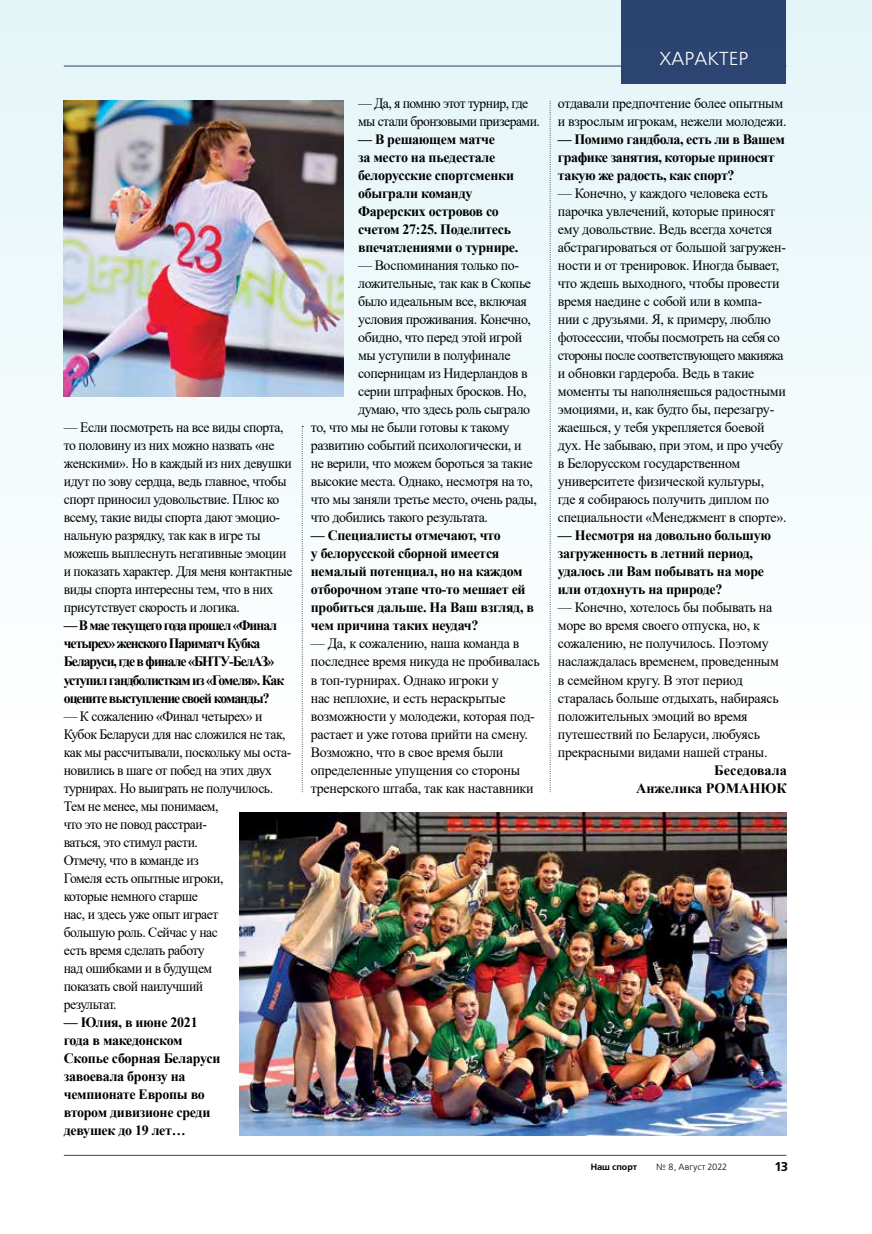
<style>
.page{position:relative;width:872px;height:1234px;background:#fff}
.page>*{position:absolute;margin:0;border:0;box-sizing:border-box;transform-origin:0 0}
.t1{font:18.75px "Free Set C";color:#fff}
.t2{font:14.25px/18px "Times New Roman";letter-spacing:-.03em;color:#000}
.t3{font:14.25px/18px "Times New Roman";letter-spacing:-.03em;color:#000;scale:.96 1}
.t4{font:700 14.25px/18px "Times New Roman";letter-spacing:-.02em;color:#000}
.t5{font:700 14.25px/18px "Times New Roman";letter-spacing:-.07em;color:#000;scale:.96 1}
.t6{font:700 14.25px/18px "Times New Roman";color:#000;text-align:right}
.t7{font:700 12.75px "Free Set C";color:#000}
.t8{font:9px "Free Set C";color:#000}
.t9{font:700 9px "Free Set C";color:#000}
</style>
<div class="page">
<hr style="left:64px;top:1154px;width:722px;height:1px;background:#304774">
<div style="left:0;top:0;width:872px;height:1047px;background:linear-gradient(to bottom,#dbebf1,#fff)"></div>
<svg style="left:550px;top:101px;width:1px;height:691px"></svg>
<svg style="left:302px;top:426px;width:1px;height:366px"></svg>
<img style="left:240px;top:812px;width:546px;height:323px">
<img style="left:64px;top:101px;width:279px;height:295px">
<p class="t3" style="left:64px;top:418px;width:240px">— Если посмотреть на все виды спорта, то половину из них можно назвать «не женскими». Но в каждый из них девушки идут по зову сердца, ведь главное, чтобы спорт приносил удовольствие. Плюс ко всему, такие виды спорта дают эмоцио&shy;нальную разрядку, так как в игре ты можешь выплеснуть негативные эмоции и показать характер. Для меня контактные виды спорта интересны тем, что в них присутствует скорость и логика.</p>
<p class="t5" style="left:64px;top:616px;width:231px">— В мае текущего года прошел «Финал четырех» женского Париматч Кубка Беларуси, где в финале «БНТУ-БелАЗ» уступил гандболисткам из «Гомеля». Как оцените выступление своей команды?</p>
<p class="t3" style="left:64px;top:706px;width:239px">— К сожалению «Финал четырех» и<br>Кубок Беларуси для нас сложился не так, как мы рассчитывали, поскольку мы оста&shy;новились в шаге от побед на этих двух турнирах. Но выиграть не получилось.<br>Тем не менее, мы понимаем,<br>что это не повод расстраи-<br>ваться, это стимул расти.<br>Отмечу, что в команде из<br>Гомеля есть опытные игроки,<br>которые немного старше<br>нас, и здесь уже опыт играет<br>большую роль. Сейчас у нас<br>есть время сделать работу<br>над ошибками и в будущем<br>показать свой наилучший<br>результат.</p>
<p class="t4" style="left:64px;top:1012px;width:158px">— Юлия, в июне 2021 года в македонском<br>Скопье сборная Беларуси завоевала бронзу на чемпионате Европы во втором дивизионе среди девушек до 19 лет…</p>
<p class="t3" style="left:358px;top:94px;width:191px">— Да, я помню этот турнир, где мы стали бронзовыми призерами.</p>
<p class="t4" style="left:358px;top:130px;width:162px">— В решающем матче<br>за место на пьедестале белорусские спортсменки обыграли команду<br>Фарерских островов со счетом 27:25. Поделитесь впечатлениями о турнире.</p>
<p class="t2" style="left:358px;top:256px;width:162px">— Воспоминания только по-</p>
<p class="t2" style="left:358px;top:274px;width:174px">ложительные, так как в Скопье</p>
<p class="t2" style="left:358px;top:292px;width:170px">было идеальным все, включая</p>
<p class="t2" style="left:358px;top:310px;width:174px">условия проживания. Конечно,</p>
<p class="t2" style="left:358px;top:328px;width:165px">обидно, что перед этой игрой</p>
<p class="t2" style="left:358px;top:346px;width:154px">мы уступили в полуфинале</p>
<p class="t2" style="left:358px;top:364px;width:171px">соперницам из Нидерландов в</p>
<p class="t2" style="left:358px;top:382px;width:170px">серии штрафных бросков. Но,</p>
<p class="t2" style="left:358px;top:400px;width:174px">думаю, что здесь роль сыграло</p>
<p class="t2" style="left:311px;top:418px;width:200px">то, что мы не были готовы к такому</p>
<p class="t2" style="left:311px;top:436px;width:212px">развитию событий психологически, и</p>
<p class="t2" style="left:311px;top:454px;width:223px">не верили, что можем бороться за такие</p>
<p class="t2" style="left:311px;top:472px;width:223px">высокие места. Однако, несмотря на то,</p>
<p class="t2" style="left:311px;top:490px;width:228px">что мы заняли третье место, очень рады,</p>
<p class="t2" style="left:311px;top:508px;width:179px">что добились такого результата.</p>
<p class="t4" style="left:311px;top:526px;width:225px">— Специалисты отмечают, что<br>у белорусской сборной имеется немалый потенциал, но на каждом отборочном этапе что-то мешает ей пробиться дальше. На Ваш взгляд, в чем причина таких неудач?</p>
<p class="t2" style="left:311px;top:634px;width:230px">— Да, к сожалению, наша команда в последнее время никуда не пробивалась в топ-турнирах. Однако игроки у<br>нас неплохие, и есть нераскрытые возможности у молодежи, которая под&shy;растает и уже готова прийти на смену.<br>Возможно, что в свое время были определенные упущения со стороны тренерского штаба, так как наставники</p>
<h1 class="t1" style="left:659px;top:49px;width:90px">ХАРАКТЕР</h1>
<p class="t2" style="left:558px;top:94px;width:230px">отдавали предпочтение более опытным и взрослым игрокам, нежели молодежи.</p>
<p class="t4" style="left:558px;top:130px;width:228px">— Помимо гандбола, есть ли в Вашем графике занятия, которые приносят такую же радость, как спорт?</p>
<p class="t2" style="left:558px;top:184px;width:230px">— Конечно, у каждого человека есть парочка увлечений, которые приносят ему довольствие. Ведь всегда хочется абстрагироваться от большой загружен&shy;ности и от тренировок. Иногда бывает, что ждешь выходного, чтобы провести время наедине с собой или в компа&shy;нии с друзьями. Я, к примеру, люблю фотосессии, чтобы посмотреть на себя со стороны после соответствующего макияжа и обновки гардероба. Ведь в такие моменты ты наполняешься радостными эмоциями, и, как будто бы, перезагру&shy;жаешься, у тебя укрепляется боевой дух. Не забываю, при этом, и про учебу в Белорусском государственном университете физической культуры,<br>где я собираюсь получить диплом по специальности «Менеджмент в спорте».</p>
<p class="t4" style="left:558px;top:526px;width:215px">— Несмотря на довольно большую загруженность в летний период, удалось ли Вам побывать на море или отдохнуть на природе?</p>
<p class="t2" style="left:558px;top:598px;width:222px">— Конечно, хотелось бы побывать на море во время своего отпуска, но, к сожалению, не получилось. Поэтому наслаждалась временем, проведенным в семейном кругу. В этот период старалась больше отдыхать, набираясь положительных эмоций во время путешествий по Беларуси, любуясь прекрасными видами нашей страны.</p>
<p class="t6" style="left:636px;top:760px;width:152px">Беседовала<br>Анжелика РОМАНЮК</p>
<p class="t9" style="left:590px;top:1161px;width:48px">Наш спорт</p>
<p class="t8" style="left:656px;top:1161px;width:72px">№ 8, Август 2022</p>
<p class="t7" style="left:775px;top:1158px;width:14px">13</p>
</div>
